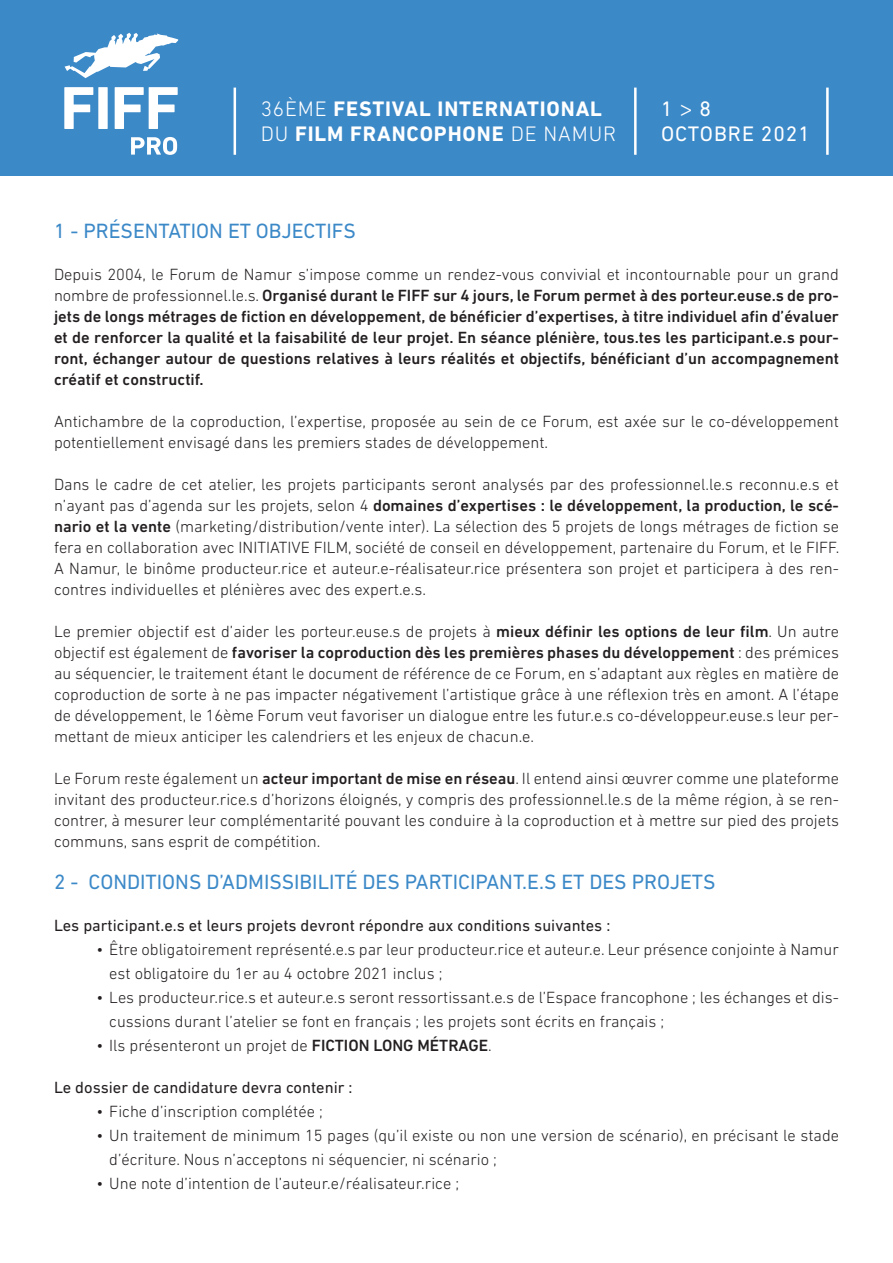
<style>
.page{position:relative;width:893px;height:1263px;background:#fff}
.page>*{position:absolute;margin:0;border:0;box-sizing:border-box;transform-origin:0 0}
.t1{font:700 21.3px "DIN Next LT Pro";letter-spacing:.04em;color:#fff}
.t2{font:21.3px/25.7px "DIN Next LT Pro";letter-spacing:.045em;color:#fff}
.t3{font:21px "DIN Next LT Pro";color:#3c89c8}
.t4{font:300 16.5px/21px "DIN Next LT Pro";color:#231f20}
.t5{font:500 16.5px/21px "DIN Next LT Pro";color:#231f20;text-align:justify}
.t6{font:16.5px "DIN Next LT Pro";color:#231f20}
.s1{font-weight:300}
.s2{font-family:"Myriad Pro"}
.s3{font-weight:500}
</style>
<div class="page">
<div style="left:0;top:0;width:893px;height:175px;background:#3c89c8"></div>
<svg style="left:131px;top:137px;width:46px;height:18px"></svg>
<svg style="left:64px;top:87px;width:29px;height:42px"></svg>
<div style="left:98px;top:87px;width:10px;height:42px;background:#fff"></div>
<svg style="left:115px;top:87px;width:63px;height:42px"></svg>
<svg style="left:65px;top:33px;width:113px;height:45px"></svg>
<hr style="left:634px;top:88px;width:3px;height:67px;background:#fff">
<hr style="left:234px;top:88px;width:2px;height:67px;background:#fff">
<hr style="left:826px;top:88px;width:3px;height:67px;background:#fff">
<p class="t1" style="left:261px;top:96px;width:343px"><span class="s1">36ÈME</span> FESTIVAL INTERNATIONAL</p>
<p class="t1" style="left:261px;top:121px;width:357px"><span class="s1">DU</span> FILM FRANCOPHONE <span class="s1">DE NAMUR</span></p>
<p class="t2" style="left:661px;top:95px;width:150px">1 <span class="s2">&gt;</span> 8<br>OCTOBRE 2021</p>
<p class="t3" style="left:54px;top:219px;width:303px">1 - PRÉSENTATION ET OBJECTIFS</p>
<p class="t5" style="left:54px;top:264px;width:786px"><span class="s1">Depuis 2004, le Forum de Namur s’impose comme un rendez-vous convivial et incontournable pour un grand nombre de professionnel.le.s.</span> Organisé durant le FIFF sur 4 jours, le Forum permet à des porteur.euse.s de pro&shy;jets de longs métrages de fiction en développement, de bénéficier d’expertises, à titre individuel afin d’évaluer et de renforcer la qualité et la faisabilité de leur projet. En séance plénière, tous.tes les participant.e.s pour&shy;ront, échanger autour de questions relatives à leurs réalités et objectifs, bénéficiant d’un accompagnement créatif et constructif.</p>
<p class="t4" style="left:54px;top:411px;width:786px">Antichambre de la coproduction, l’expertise, proposée au sein de ce Forum, est axée sur le co-développement potentiellement envisagé dans les premiers stades de développement.</p>
<p class="t4" style="left:54px;top:474px;width:787px;text-align:justify">Dans le cadre de cet atelier, les projets participants seront analysés par des professionnel.le.s reconnu.e.s et n’ayant pas d’agenda sur les projets, selon 4 <span class="s3">domaines d’expertises : le développement, la production, le scé&shy;nario et la vente</span> (marketing/distribution/vente inter). La sélection des 5 projets de longs métrages de fiction se fera en collaboration avec INITIATIVE FILM, société de conseil en développement, partenaire du Forum, et le FIFF.<br>A Namur, le binôme producteur.rice et auteur.e-réalisateur.rice présentera son projet et participera à des ren&shy;contres individuelles et plénières avec des expert.e.s.</p>
<p class="t4" style="left:54px;top:621px;width:786px;text-align:justify">Le premier objectif est d’aider les porteur.euse.s de projets à <span class="s3">mieux définir les options de leur film</span>. Un autre objectif est également de <span class="s3">favoriser la coproduction dès les premières phases du développement</span> : des prémices au séquencier, le traitement étant le document de référence de ce Forum, en s’adaptant aux règles en matière de coproduction de sorte à ne pas impacter négativement l’artistique grâce à une réflexion très en amont. A l’étape de développement, le 16ème Forum veut favoriser un dialogue entre les futur.e.s co-développeur.euse.s leur per&shy;mettant de mieux anticiper les calendriers et les enjeux de chacun.e.</p>
<p class="t4" style="left:54px;top:768px;width:787px;text-align:justify">Le Forum reste également un <span class="s3">acteur important de mise en réseau</span>. Il entend ainsi œuvrer comme une plateforme invitant des producteur.rice.s d’horizons éloignés, y compris des professionnel.le.s de la même région, à se ren&shy;contrer, à mesurer leur complémentarité pouvant les conduire à la coproduction et à mettre sur pied des projets communs, sans esprit de compétition.</p>
<p class="t3" style="left:54px;top:870px;width:663px">2 - CONDITIONS D’ADMISSIBILITÉ DES PARTICIPANT.E.S ET DES PROJETS</p>
<p class="t6" style="left:54px;top:916px;width:558px">Les participant.e.s et leurs projets devront répondre aux conditions suivantes :</p>
<p class="t4" style="left:109px;top:937px;width:731px;line-height:24px;text-indent:-13px">• Être obligatoirement représenté.e.s par leur producteur.rice et auteur.e. Leur présence conjointe à Namur est obligatoire du 1er au 4 octobre 2021 inclus ;</p>
<p class="t4" style="left:109px;top:985px;width:731px;line-height:24px;text-indent:-13px">• Les producteur.rice.s et auteur.e.s seront ressortissant.e.s de l’Espace francophone ; les échanges et dis&shy;cussions durant l’atelier se font en français ; les projets sont écrits en français ;</p>
<p class="t4" style="left:97px;top:1035px;width:397px">• Ils présenteront un projet de <span class="s3">FICTION LONG MÉTRAGE</span>.</p>
<p class="t6" style="left:54px;top:1078px;width:300px">Le dossier de candidature devra contenir :</p>
<p class="t4" style="left:97px;top:1101px;width:228px">• Fiche d’inscription complétée ;</p>
<p class="t4" style="left:109px;top:1123px;width:731px;line-height:24px;text-indent:-13px">• Un traitement de minimum 15 pages (qu’il existe ou non une version de scénario), en précisant le stade d’écriture. Nous n’acceptons ni séquencier, ni scénario ;</p>
<p class="t4" style="left:97px;top:1173px;width:364px">• Une note d’intention de l’auteur.e/réalisateur.rice ;</p>
</div>
